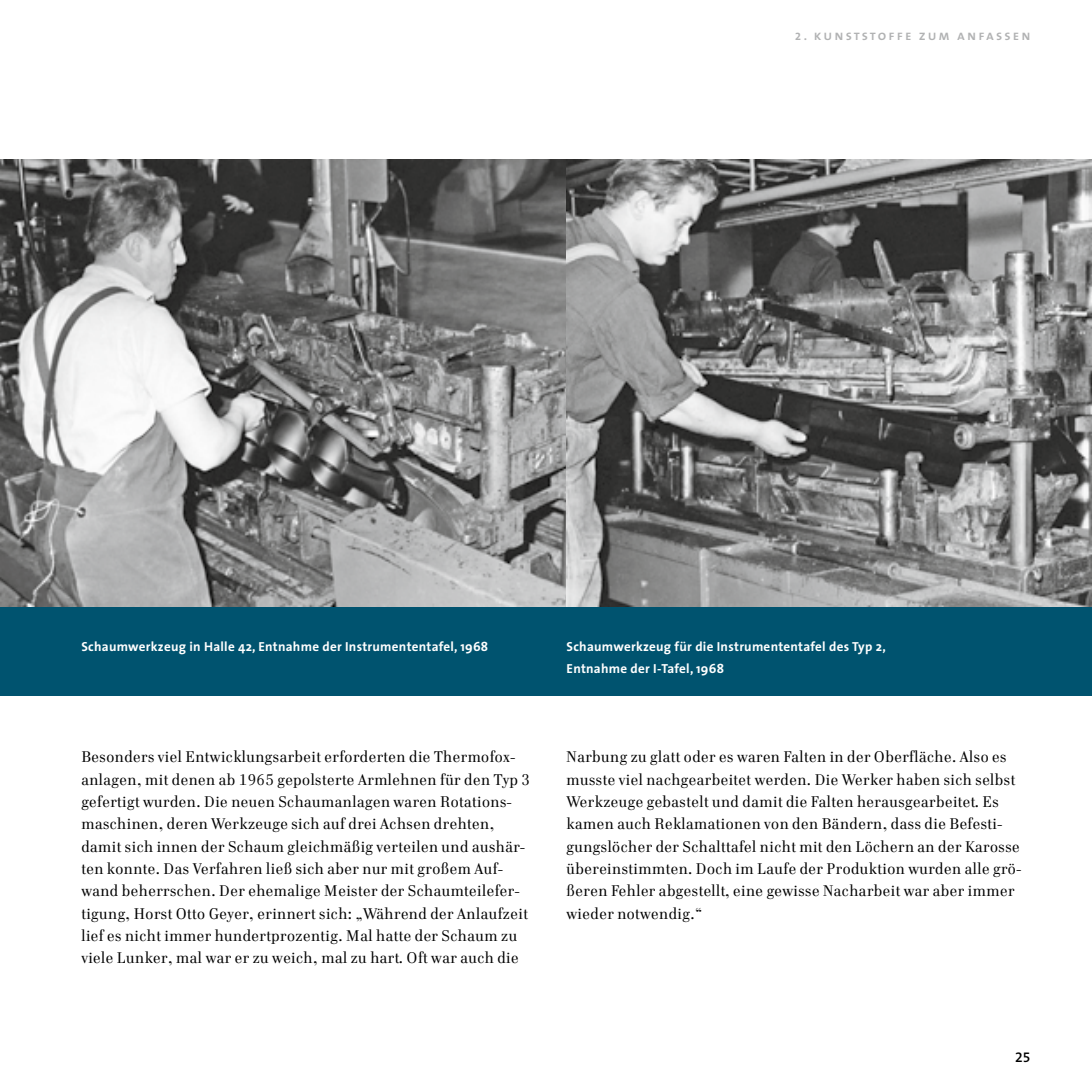
<style>
.page{position:relative;width:1092px;height:1092px;background:#fff}
.page>*{position:absolute;margin:0;border:0;box-sizing:border-box;transform-origin:0 0}
.t1{font:15.75px/22.4px "Cellini TF";letter-spacing:.03em;color:#000}
.t2{font:14px "The Sans Semi Bold Caps";letter-spacing:.15em;color:#b1b2b3}
.t3{font:14px "The Sans Semi Bold Expert";color:#000}
.t4{font:700 13.12px/22.4px "The Sans";letter-spacing:.02em;color:#fff}
.s1{font-family:"The Sans Expert";font-size:17.85px}
</style>
<div class="page">
<div style="left:0;top:606px;width:1091px;height:89px;background:#00536f"></div>
<img style="left:0;top:159px;width:1091px;height:447px">
<p class="t2" style="left:795px;top:23px;width:237px"><span class="s1">c</span>. kunststoffe zum anfassen</p>
<p class="t4" style="left:81px;top:634px;width:408px">Schaumwerkzeug in Halle 42, Entnahme der Instrumententafel, 1968</p>
<p class="t4" style="left:566px;top:634px;width:321px">Schaumwerkzeug für die Instrumententafel des Typ 2,<br>Entnahme der I-Tafel, 1968</p>
<p class="t1" style="left:81px;top:745px;width:450px">Besonders viel Entwicklungsarbeit erforderten die Thermofox&shy;anlagen, mit denen ab 1965 gepolsterte Armlehnen für den Typ 3 gefertigt wurden. Die neuen Schaumanlagen waren Rotations&shy;maschinen, deren Werkzeuge sich auf drei Achsen drehten, damit sich innen der Schaum gleichmäßig verteilen und aushär&shy;ten konnte. Das Verfahren ließ sich aber nur mit großem Auf&shy;wand beherrschen. Der ehemalige Meister der Schaumteilefer&shy;tigung, Horst Otto Geyer, erinnert sich: „Während der Anlaufzeit lief es nicht immer hundertprozentig. Mal hatte der Schaum zu viele Lunker, mal war er zu weich, mal zu hart. Oft war auch die</p>
<p class="t1" style="left:566px;top:745px;width:456px">Narbung zu glatt oder es waren Falten in der Oberfläche. Also es musste viel nachgearbeitet werden. Die Werker haben sich selbst Werkzeuge gebastelt und damit die Falten herausgearbeitet. Es kamen auch Reklamationen von den Bändern, dass die Befesti&shy;gungslöcher der Schalttafel nicht mit den Löchern an der Karosse übereinstimmten. Doch im Laufe der Produktion wurden alle grö&shy;ßeren Fehler abgestellt, eine gewisse Nacharbeit war aber immer wieder notwendig.“</p>
<p class="t3" style="left:1015px;top:1045px;width:17px">25</p>
</div>
